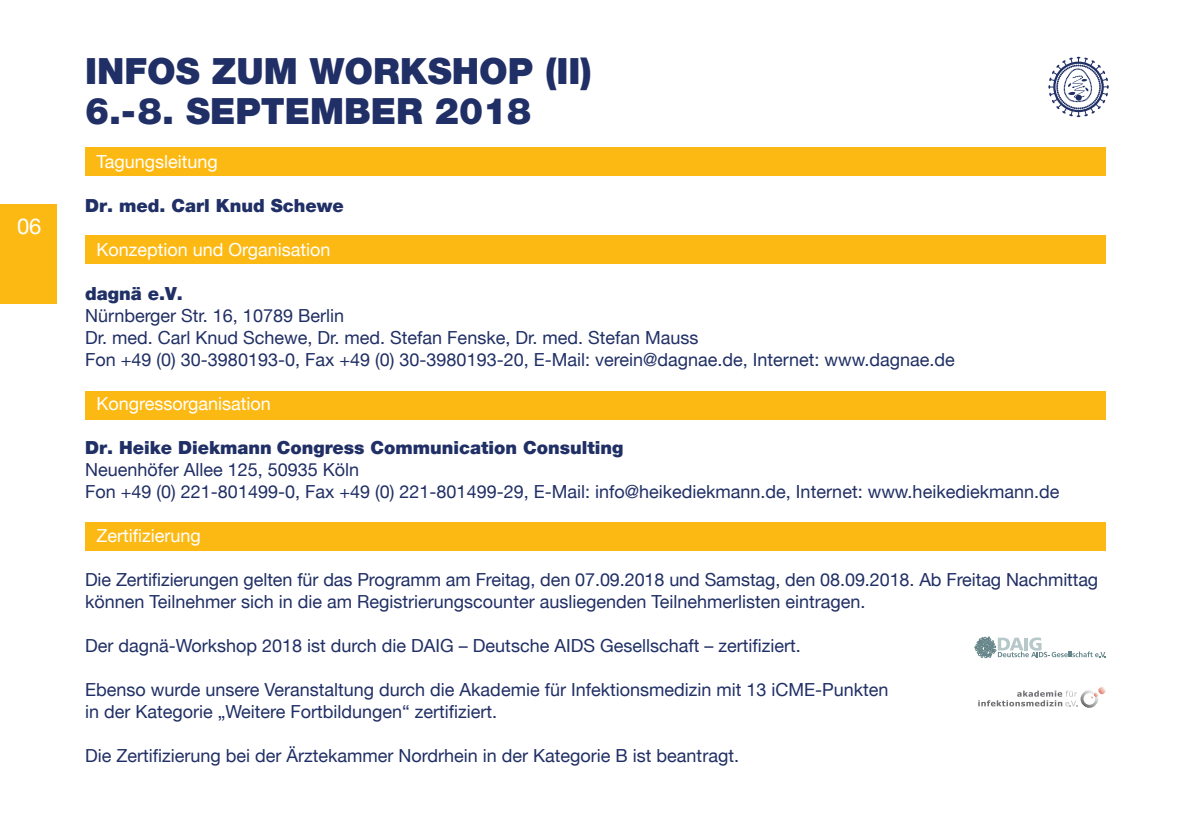
<style>
.page{position:relative;width:1191px;height:840px;background:#fff}
.page>*{position:absolute;margin:0;border:0;box-sizing:border-box;transform-origin:0 0}
.t1{font:900 36px/40px "Helvetica Neue LT";color:#202f65}
.t2{font:22px "Helvetica Neue LT";color:#fff}
.t3{font:18px/22px "Helvetica Neue LT";color:#202f65}
.t4{font:900 18px "Helvetica Neue LT";color:#202f65}
.t5{font:18px "Helvetica Neue LT";color:#fff}
</style>
<div class="page">
<div style="left:85px;top:147px;width:1021px;height:29px;background:#fdb913"></div>
<div style="left:85px;top:235px;width:1021px;height:29px;background:#fdb913"></div>
<div style="left:85px;top:391px;width:1021px;height:29px;background:#fdb913"></div>
<div style="left:85px;top:522px;width:1021px;height:28px;background:#fdb913"></div>
<svg style="left:1048px;top:57px;width:60px;height:60px"></svg>
<svg style="left:978px;top:687px;width:127px;height:20px"></svg>
<svg style="left:974px;top:636px;width:131px;height:21px"></svg>
<div style="left:0;top:204px;width:57px;height:99px;background:#fdb913"></div>
<p class="t2" style="left:17px;top:213px;width:26px">06</p>
<h1 class="t1" style="left:85px;top:51px;width:508px">INFOS ZUM WORKSHOP (II)<br>6.-8. SEPTEMBER 2018</h1>
<p class="t5" style="left:96px;top:150px;width:123px">Tagungsleitung</p>
<p class="t4" style="left:85px;top:194px;width:260px">Dr. med. Carl Knud Schewe</p>
<p class="t5" style="left:96px;top:238px;width:235px">Konzeption und Organisation</p>
<p class="t4" style="left:85px;top:282px;width:99px">dagnä e.V.</p>
<p class="t3" style="left:85px;top:304px;width:871px">Nürnberger Str. 16, 10789 Berlin<br>Dr. med. Carl Knud Schewe, Dr. med. Stefan Fenske, Dr. med. Stefan Mauss<br>Fon +49 (0) 30-3980193-0, Fax +49 (0) 30-3980193-20, E-Mail: verein@dagnae.de, Internet: www.dagnae.de</p>
<p class="t5" style="left:96px;top:392px;width:176px">Kongressorganisation</p>
<p class="t4" style="left:85px;top:436px;width:540px">Dr. Heike Diekmann Congress Communication Consulting</p>
<p class="t3" style="left:85px;top:458px;width:976px">Neuenhöfer Allee 125, 50935 Köln<br>Fon +49 (0) 221-801499-0, Fax +49 (0) 221-801499-29, E-Mail: info@heikediekmann.de, Internet: www.heikediekmann.de</p>
<p class="t5" style="left:96px;top:524px;width:106px">Zertifizierung</p>
<p class="t3" style="left:85px;top:568px;width:1014px">Die Zertifizierungen gelten für das Programm am Freitag, den 07.09.2018 und Samstag, den 08.09.2018. Ab Freitag Nachmittag können Teilnehmer sich in die am Registrierungscounter ausliegenden Teilnehmerlisten eintragen.</p>
<p class="t3" style="left:85px;top:634px;width:717px">Der dagnä-Workshop 2018 ist durch die DAIG – Deutsche AIDS Gesellschaft – zertifiziert.</p>
<p class="t3" style="left:85px;top:678px;width:805px">Ebenso wurde unsere Veranstaltung durch die Akademie für Infektionsmedizin mit 13 iCME-Punkten in der Kategorie „Weitere Fortbildungen“ zertifiziert.</p>
<p class="t3" style="left:85px;top:744px;width:655px">Die Zertifizierung bei der Ärztekammer Nordrhein in der Kategorie B ist beantragt.</p>
</div>
